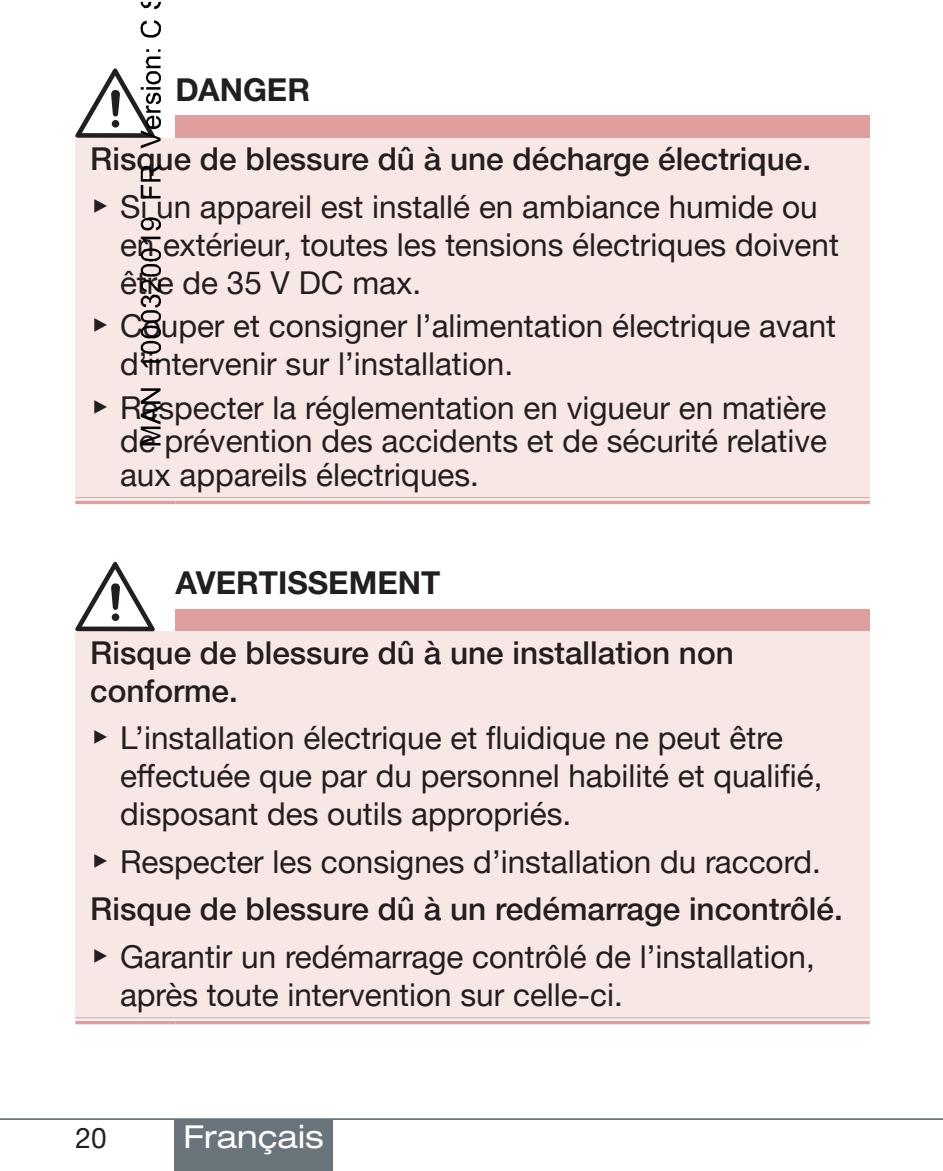
<style>
.page{position:relative;width:943px;height:1171px;background:#fff}
.page>*{position:absolute;margin:0;border:0;box-sizing:border-box;transform-origin:0 0}
.t1{font:31.5px/37.8px "Helvetica Neue LTW1 G";color:#231f20}
.t2{font:500 31.5px/47.6px "Helvetica Neue LTW1 G";color:#231f20}
.t3{font:700 31.5px "Helvetica Neue LTW1 G";color:#231f20}
.t4{font:expanded 31.5px "Helvetica Neue LTW1 G";color:#fff}
.t5{font:28px "Helvetica Neue LTW1 G";color:#231f20}
.s1{font-family:"Arial Unicode MS";font-weight:400}
.s2{font-weight:400}
.s3{font-family:"Arial Unicode MS"}
.s4{font-weight:500}
</style>
<div class="page">
<div style="left:175px;top:115px;width:694px;height:23px;background:#df9f9e"></div>
<div style="left:75px;top:138px;width:794px;height:363px;background:#f7e7e5"></div>
<svg style="left:75px;top:499px;width:100px;height:1px"></svg>
<svg style="left:175px;top:499px;width:694px;height:2px"></svg>
<hr style="left:75px;top:497px;width:100px;height:1px;background:#df9f9e">
<hr style="left:75px;top:501px;width:100px;height:3px;background:#df9f9e">
<hr style="left:175px;top:497px;width:694px;height:1px;background:#df9f9e">
<hr style="left:175px;top:501px;width:694px;height:3px;background:#df9f9e">
<div style="left:175px;top:609px;width:694px;height:22px;background:#df9f9e"></div>
<div style="left:75px;top:631px;width:794px;height:390px;background:#f7e7e5"></div>
<svg style="left:75px;top:1018px;width:100px;height:2px"></svg>
<svg style="left:175px;top:1018px;width:694px;height:2px"></svg>
<hr style="left:75px;top:1017px;width:100px;height:1px;background:#df9f9e">
<hr style="left:75px;top:1021px;width:100px;height:3px;background:#df9f9e">
<hr style="left:175px;top:1017px;width:694px;height:1px;background:#df9f9e">
<hr style="left:175px;top:1021px;width:694px;height:3px;background:#df9f9e">
<svg style="left:75px;top:562px;width:80px;height:69px"></svg>
<div style="left:112px;top:613px;width:7px;height:8px;background:#231f20;border-radius:50%"></div>
<hr style="left:0;top:1118px;width:943px;height:2px;background:#6a747b">
<div style="left:174px;top:1119px;width:159px;height:52px;background:#6a747b"></div>
<svg style="left:141px;top:388px;width:19px;height:57px"></svg>
<svg style="left:141px;top:360px;width:19px;height:7px"></svg>
<svg style="left:141px;top:237px;width:20px;height:117px"></svg>
<svg style="left:141px;top:217px;width:20px;height:13px"></svg>
<svg style="left:141px;top:164px;width:19px;height:34px"></svg>
<svg style="left:75px;top:49px;width:86px;height:99px"></svg>
<svg style="left:140px;top:20px;width:21px;height:18px"></svg>
<svg style="left:141px;top:2px;width:20px;height:7px"></svg>
<p class="t3" style="left:175px;top:70px;width:136px">DANGER</p>
<p class="t2" style="left:90px;top:135px;width:729px">Risque de blessure dû à une décharge électrique. <span class="s1">▶</span> <span class="s2">Si un appareil est installé en ambiance humide ou</span></p>
<p class="t1" style="left:120px;top:226px;width:720px">en extérieur, toutes les tensions électriques doivent être de 35 V DC max.</p>
<p class="t1" style="left:120px;top:307px;width:717px;text-indent:-30px"><span class="s3">▶</span> Couper et consigner l’alimentation électrique avant d’intervenir sur l’installation.</p>
<p class="t1" style="left:120px;top:390px;width:708px;line-height:33.6px;text-align:justify;text-indent:-30px"><span class="s3">▶</span> Respecter la réglementation en vigueur en matière de prévention des accidents et de sécurité relative aux appareils électriques.</p>
<p class="t3" style="left:175px;top:563px;width:266px">AVERTISSEMENT</p>
<p class="t2" style="left:90px;top:634px;width:645px;line-height:37.8px">Risque de blessure dû à une installation non conforme.</p>
<p class="t1" style="left:120px;top:719px;width:704px;text-indent:-30px"><span class="s3">▶</span> L’installation électrique et fluidique ne peut être effectuée que par du personnel habilité et qualifié, disposant des outils appropriés.</p>
<p class="t1" style="left:90px;top:837px;width:754px;line-height:47.6px"><span class="s3">▶</span> Respecter les consignes d’installation du raccord.<br><span class="s4">Risque de blessure dû à un redémarrage incontrôlé. </span><span class="s3">▶</span> Garantir un redémarrage contrôlé de l’installation,</p>
<p class="t1" style="left:120px;top:975px;width:504px">après toute intervention sur celle-ci.</p>
<p class="t5" style="left:76px;top:1120px;width:33px">20</p>
<p class="t4" style="left:184px;top:1117px;width:142px">Français</p>
</div>
